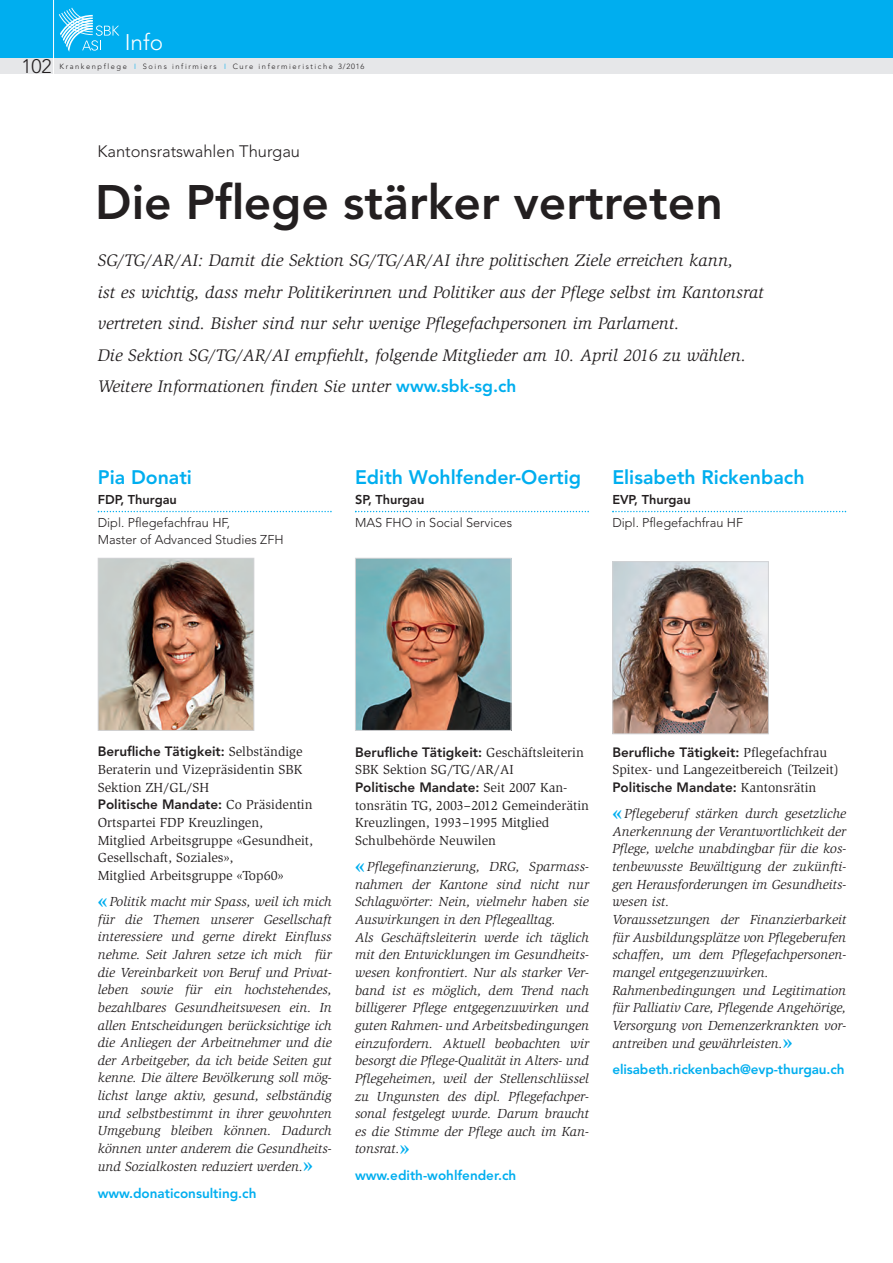
<style>
.page{position:relative;width:893px;height:1263px;background:#fff}
.page>*{position:absolute;margin:0;border:0;box-sizing:border-box;transform-origin:0 0}
.t1{font:800 48px "Avenir";color:#231f20}
.t2{font:300 22.5px "Avenir";color:#fff}
.t3{font:800 19.5px "Avenir";color:#00aeef}
.t4{font:300 19.5px "Avenir";color:#231f20}
.t5{font:italic 17.25px/31.5px "Slimbach";color:#231f20}
.t6{font:300 16.5px "Avenir";color:#231f20}
.t7{font:italic 13.5px/17.7px "Slimbach";color:#231f20}
.t8{font:13.5px/17.7px "Slimbach";color:#231f20}
.t9{font:800 13.5px "Avenir";color:#231f20}
.t10{font:800 13.5px "Avenir";color:#00aeef}
.t11{font:300 12.75px/16.5px "Avenir";color:#231f20}
.t12{font:800 12.75px "Avenir";color:#231f20}
.t13{font:300 7.5px "Avenir";letter-spacing:.21em;color:#231f20}
.s1{color:#00aeef}
.s2{font-family:"Avenir";font-weight:800;font-style:normal;color:#00aeef}
.s3{font-family:"Slimbach";font-weight:400}
.s4{font-weight:900;font-style:normal;font-size:21px;color:#00aeef}
</style>
<div class="page">
<div style="left:0;top:58px;width:893px;height:16px;background:#e6e7e9"></div>
<div style="left:0;top:0;width:893px;height:58px;background:#00aeef"></div>
<hr style="left:53px;top:0;width:1px;height:74px;background:#fff">
<svg style="left:59px;top:8px;width:60px;height:44px"></svg>
<svg style="left:98px;top:511px;width:234px;height:1px"></svg>
<img style="left:100px;top:560px;width:152px;height:169px">
<div style="left:98px;top:558px;width:156px;height:173px;border:1px solid #d1d2d4"></div>
<svg style="left:612px;top:511px;width:234px;height:1px"></svg>
<img style="left:614px;top:563px;width:153px;height:169px">
<div style="left:612px;top:561px;width:157px;height:173px;border:1px solid #d1d2d4"></div>
<svg style="left:355px;top:511px;width:234px;height:1px"></svg>
<img style="left:357px;top:560px;width:152px;height:169px">
<div style="left:355px;top:558px;width:156px;height:173px;border:1px solid #d1d2d4"></div>
<h2 class="t2" style="left:125px;top:33px;width:40px">Info</h2>
<h3 class="t4" style="left:21px;top:58px;width:32px">102</h3>
<p class="t13" style="left:60px;top:63px;width:306px">Krankenpflege <span class="s1">I</span> Soins infirmiers <span class="s1">I</span> Cure infermieristiche 3/2016</p>
<p class="t6" style="left:97px;top:145px;width:204px">Kantonsratswahlen Thurgau</p>
<h1 class="t1" style="left:95px;top:183px;width:629px">Die Pflege stärker vertreten</h1>
<p class="t5" style="left:98px;top:246px;width:667px">SG/TG/AR/AI: Damit die Sektion SG/TG/AR/AI ihre politischen Ziele erreichen kann,<br>ist es wichtig, dass mehr Politikerinnen und Politiker aus der Pflege selbst im Kantonsrat vertreten sind. Bisher sind nur sehr wenige Pflegefachpersonen im Parlament.<br>Die Sektion SG/TG/AR/AI empfiehlt, folgende Mitglieder am 10. April 2016 zu wählen.<br>Weitere Informationen finden Sie unter <span class="s2">www.sbk-sg.ch</span></p>
<h3 class="t3" style="left:98px;top:469px;width:96px">Pia Donati</h3>
<p class="t12" style="left:98px;top:495px;width:81px">FDP, Thurgau</p>
<p class="t11" style="left:98px;top:516px;width:187px">Dipl. Pflegefachfrau HF,<br>Master of Advanced Studies ZFH</p>
<h3 class="t3" style="left:355px;top:469px;width:228px">Edith Wohlfender-Oertig</h3>
<p class="t12" style="left:355px;top:495px;width:71px">SP, Thurgau</p>
<p class="t11" style="left:355px;top:516px;width:159px">MAS FHO in Social Services</p>
<h3 class="t3" style="left:612px;top:469px;width:194px">Elisabeth Rickenbach</h3>
<p class="t12" style="left:612px;top:495px;width:80px">EVP, Thurgau</p>
<p class="t11" style="left:612px;top:516px;width:132px">Dipl. Pflegefachfrau HF</p>
<p class="t9" style="left:98px;top:746px;width:206px">Berufliche Tätigkeit: <span class="s3">Selbständige</span></p>
<p class="t8" style="left:98px;top:762px;width:206px">Beraterin und Vizepräsidentin SBK<br>Sektion ZH/GL/SH</p>
<p class="t9" style="left:98px;top:799px;width:216px">Politische Mandate: <span class="s3">Co Präsidentin</span></p>
<p class="t8" style="left:98px;top:814px;width:217px">Ortspartei FDP Kreuzlingen,<br>Mitglied Arbeitsgruppe «Gesundheit,<br>Gesellschaft, Soziales»,<br>Mitglied Arbeitsgruppe «Top60»</p>
<p class="t7" style="left:98px;top:894px;width:235px;text-align:justify"><span class="s4">«</span> Politik macht mir Spass, weil ich mich für die Themen unserer Gesellschaft interessiere und gerne direkt Einfluss nehme. Seit Jahren setze ich mich für die Vereinbarkeit von Beruf und Privat&shy;leben sowie für ein hochstehendes, bezahlbares Gesundheitswesen ein. In allen Entscheidungen berücksichtige ich die Anliegen der Arbeitnehmer und die der Arbeitgeber, da ich beide Seiten gut kenne. Die ältere Bevölkerung soll mög&shy;lichst lange aktiv, gesund, selbständig und selbstbestimmt in ihrer gewohnten Umgebung bleiben können. Dadurch können unter anderem die Gesundheits&shy;und Sozialkosten reduziert werden.<span class="s4">»</span></p>
<p class="t10" style="left:98px;top:1187px;width:160px">www.donaticonsulting.ch</p>
<p class="t9" style="left:355px;top:746px;width:230px">Berufliche Tätigkeit: <span class="s3">Geschäftsleiterin</span></p>
<p class="t8" style="left:355px;top:762px;width:160px">SBK Sektion SG/TG/AR/AI</p>
<p class="t9" style="left:355px;top:782px;width:214px">Politische Mandate: <span class="s3">Seit 2007 Kan-</span></p>
<p class="t8" style="left:355px;top:797px;width:235px">tonsrätin TG, 2003–2012 Gemeinderätin<br>Kreuzlingen, 1993–1995 Mitglied<br>Schulbehörde Neuwilen</p>
<p class="t7" style="left:355px;top:859px;width:235px"><span class="s4">«</span> Pflegefinanzierung, DRG, Sparmass&shy;nahmen der Kantone sind nicht nur Schlagwörter: Nein, vielmehr haben sie Auswirkungen in den Pflegealltag.<br>Als Geschäftsleiterin werde ich täglich mit den Entwicklungen im Gesundheits&shy;wesen konfrontiert. Nur als starker Ver&shy;band ist es möglich, dem Trend nach billigerer Pflege entgegenzuwirken und guten Rahmen- und Arbeitsbedingungen einzufordern. Aktuell beobachten wir besorgt die Pflege-Qualität in Alters- und Pflegeheimen, weil der Stellenschlüssel zu Ungunsten des dipl. Pflegefachper&shy;sonal festgelegt wurde. Darum braucht es die Stimme der Pflege auch im Kan&shy;tonsrat.<span class="s4">»</span></p>
<p class="t10" style="left:355px;top:1170px;width:163px">www.edith-wohlfender.ch</p>
<p class="t9" style="left:612px;top:746px;width:216px">Berufliche Tätigkeit: <span class="s3">Pflegefachfrau</span></p>
<p class="t8" style="left:612px;top:762px;width:228px">Spitex- und Langezeitbereich (Teilzeit)</p>
<p class="t9" style="left:612px;top:782px;width:205px">Politische Mandate: <span class="s3">Kantonsrätin</span></p>
<p class="t7" style="left:612px;top:806px;width:235px"><span class="s4">«</span> Pflegeberuf stärken durch gesetzliche Anerkennung der Verantwortlichkeit der Pflege, welche unabdingbar für die kos&shy;tenbewusste Bewältigung der zukünfti&shy;gen Herausforderungen im Gesundheits&shy;wesen ist.<br>Voraussetzungen der Finanzierbarkeit für Ausbildungsplätze von Pflegeberufen schaffen, um dem Pflegefachpersonen&shy;mangel entgegenzuwirken.<br>Rahmenbedingungen und Legitimation für Palliativ Care, Pflegende Angehörige, Versorgung von Demenzerkrankten vor&shy;antreiben und gewährleisten.<span class="s4">»</span></p>
<p class="t10" style="left:612px;top:1064px;width:234px">elisabeth.rickenbach@evp-thurgau.ch</p>
</div>
